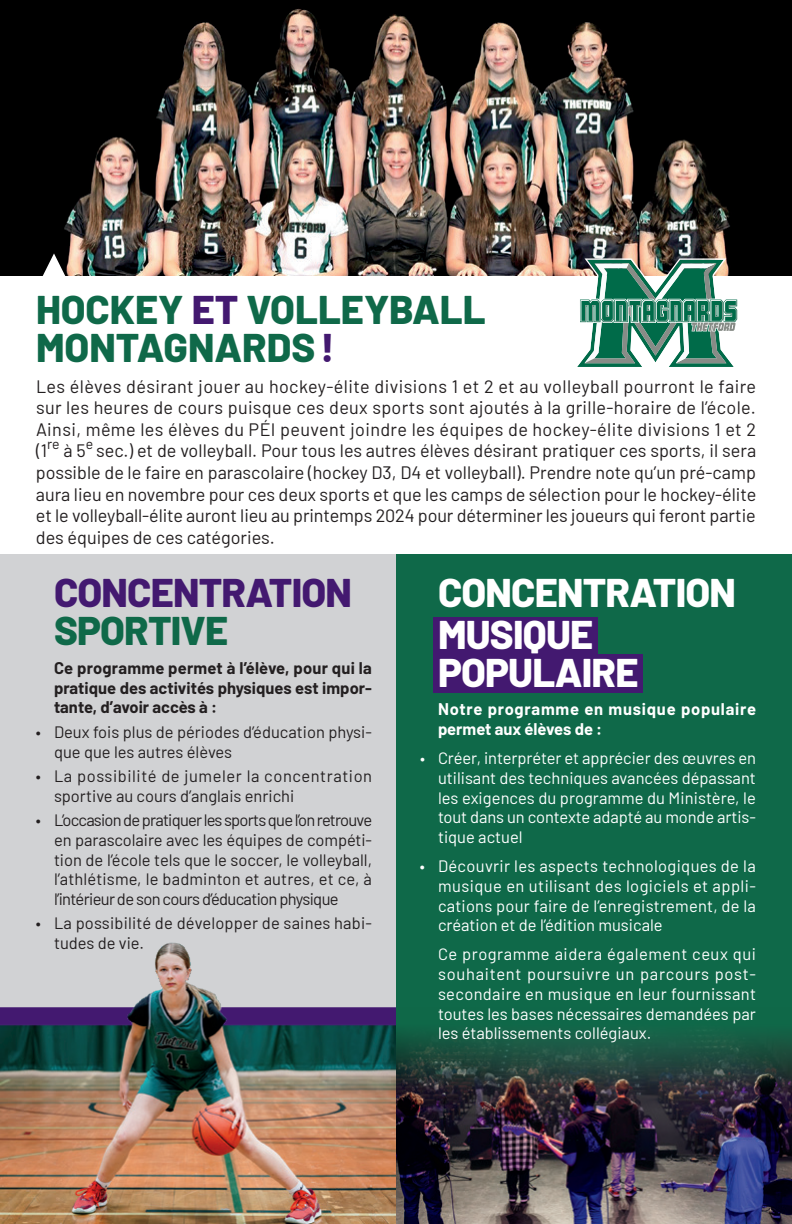
<style>
.page{position:relative;width:792px;height:1224px;background:#fff}
.page>*{position:absolute;margin:0;border:0;box-sizing:border-box;transform-origin:0 0}
.t1{font:800 40px/37.6px "Barlow";color:#0f6949}
.t2{font:800 40px/41.6px "Barlow";letter-spacing:-.02em;color:#fff}
.t3{font:800 40px "Barlow";letter-spacing:-.02em;color:#431970}
.t4{font:800 40px "Barlow";letter-spacing:-.02em;color:#0f6949}
.t5{font:18px/21.6px "Barlow";letter-spacing:-.005em;color:#231f20;text-align:justify}
.t6{font:16.4px/19.8px "Barlow";color:#fff;text-align:justify}
.t7{font:16.4px/19.8px "Barlow";color:#231f20}
.t8{font:700 16.4px/19.8px "Barlow";color:#231f20;text-align:justify}
.t9{font:16.4px/19.8px "Barlow";letter-spacing:.03em;color:#231f20}
.t10{font:700 16.4px/19.8px "Barlow";letter-spacing:.045em;color:#fff}
.s1{color:#431970}
.s2{font-size:16px}
</style>
<div class="page">
<div style="left:0;top:554px;width:396px;height:670px;background:#d1d2d4"></div>
<div style="left:396px;top:554px;width:396px;height:670px;background:#0f6949"></div>
<div style="left:433px;top:617px;width:164px;height:39px;background:#431970"></div>
<div style="left:433px;top:654px;width:210px;height:39px;background:#431970"></div>
<img style="left:0;top:0;width:792px;height:275px">
<svg style="left:574px;top:258px;width:164px;height:109px"></svg>
<svg style="left:39px;top:253px;width:30px;height:23px"></svg>
<img style="left:0;top:942px;width:396px;height:282px">
<img style="left:396px;top:1029px;width:396px;height:195px">
<h1 class="t1" style="left:36px;top:288px;width:451px">HOCKEY <span class="s1">ET</span> VOLLEYBALL<br>MONTAGNARDS<span class="s1">!</span></h1>
<p class="t5" style="left:36px;top:374px;width:722px">Les élèves désirant jouer au hockey-élite divisions 1 et 2 et au volleyball pourront le faire sur les heures de cours puisque ces deux sports sont ajoutés à la grille-horaire de l’école.<br>Ainsi, même les élèves du PÉI peuvent joindre les équipes de hockey-élite divisions 1 et 2 (1<sup>re</sup> à 5<sup>e</sup> sec.) et de volleyball. Pour tous les autres élèves désirant pratiquer ces sports, il sera possible de le faire en parascolaire (hockey D3, D4 et volleyball). Prendre note qu’un pré-camp aura lieu en novembre pour ces deux sports et que les camps de sélection pour le hockey-élite et le volleyball-élite auront lieu au printemps 2024 pour déterminer les joueurs qui feront partie des équipes de ces catégories.</p>
<h1 class="t3" style="left:54px;top:563px;width:299px">CONCENTRATION</h1>
<h1 class="t4" style="left:54px;top:601px;width:176px">SPORTIVE</h1>
<p class="t8" style="left:54px;top:657px;width:320px">Ce programme permet à l’élève, pour qui la pratique des activités physiques est impor&shy;tante, d’avoir accès à :</p>
<p class="t7" style="left:54px;top:721px;width:319px;text-indent:-18px">• Deux fois plus de périodes d’éducation physi&shy;que que les autres élèves</p>
<p class="t9" style="left:54px;top:765px;width:320px;text-indent:-18px">• La possibilité de jumeler la concentration sportive au cours d’anglais enrichi</p>
<p class="t7" style="left:54px;top:809px;width:320px;text-align:justify;text-indent:-18px">• L’occasion de pratiquer les sports que l’on retrouve en parascolaire avec les équipes de compéti&shy;tion de l’école tels que le soccer, le volleyball, l’athlétisme, le badminton et autres, et ce, à l’intérieur de son cours d’éducation physique</p>
<p class="t7" style="left:54px;top:912px;width:320px;text-indent:-18px">• La possibilité de développer de saines habi&shy;tudes de vie.</p>
<h1 class="t2" style="left:438px;top:569px;width:300px">CONCENTRATION<br>MUSIQUE</h1>
<h1 class="t2" style="left:438px;top:648px;width:202px">POPULAIRE</h1>
<p class="t10" style="left:438px;top:698px;width:320px">Notre programme en musique populaire permet aux élèves de :</p>
<p class="t6" style="left:438px;top:747px;width:320px;text-indent:-18px"><span class="s2">•</span> Créer, interpréter et apprécier des œuvres en utilisant des techniques avancées dépassant les exigences du programme du Ministère, le tout dans un contexte adapté au monde artis&shy;tique actuel</p>
<p class="t6" style="left:438px;top:855px;width:320px;text-indent:-18px">• Découvrir les aspects technologiques de la musique en utilisant des logiciels et appli&shy;cations pour faire de l’enregistrement, de la création et de l’édition musicale</p>
<p class="t6" style="left:438px;top:943px;width:320px">Ce programme aidera également ceux qui souhaitent poursuivre un parcours post&shy;secondaire en musique en leur fournissant toutes les bases nécessaires demandées par les établissements collégiaux.</p>
</div>
